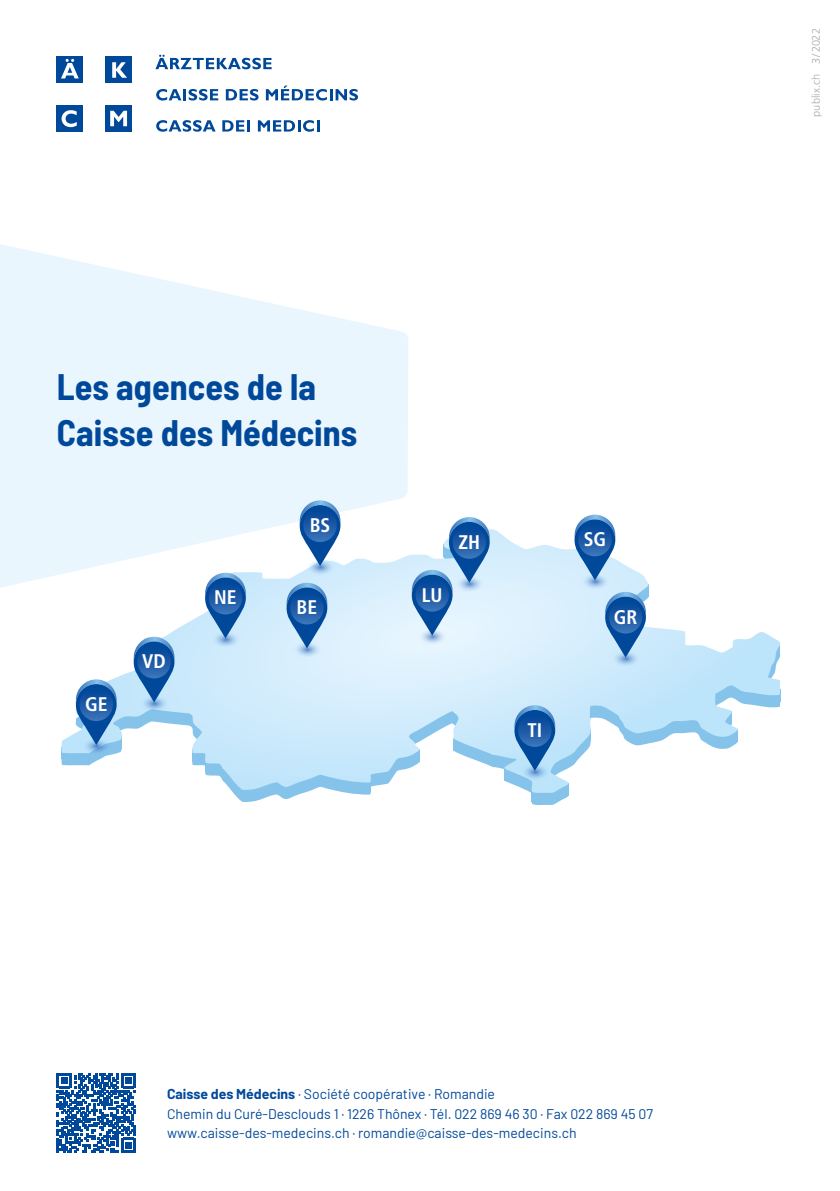
<style>
.page{position:relative;width:840px;height:1191px;background:#fff}
.page>*{position:absolute;margin:0;border:0;box-sizing:border-box;transform-origin:0 0}
.t1{font:700 semi-condensed 36px/46px "Barlow";color:#00489a}
.t2{font:700 condensed 19.8px "Frutiger";color:#fff}
.t3{font:14px "Barlow";color:#00489a}
.t4{font:300 11px "Frutiger LT Pro";letter-spacing:.015em;color:#a4acb1}
.s1{font-weight:700}
</style>
<div class="page">
<svg style="left:0;top:244px;width:408px;height:344px;fill:#eaf6fe"></svg>
<svg style="left:233px;top:578px;width:547px;height:227px"></svg>
<div style="left:531px;top:789px;width:9px;height:12px;background:#86c3eb"></div>
<div style="left:556px;top:783px;width:12px;height:12px;background:#86c3eb"></div>
<svg style="left:727px;top:729px;width:10px;height:12px"></svg>
<svg style="left:724px;top:711px;width:7px;height:12px"></svg>
<svg style="left:770px;top:689px;width:9px;height:13px"></svg>
<svg style="left:774px;top:643px;width:5px;height:12px"></svg>
<svg style="left:645px;top:584px;width:3px;height:13px"></svg>
<svg style="left:61px;top:529px;width:544px;height:264px"></svg>
<svg style="left:514px;top:705px;width:41px;height:76px;background:#74a8d6"></svg>
<div style="left:518px;top:713px;width:33px;height:34px;background:linear-gradient(to bottom,#004295,#3770b7);border-radius:17px"></div>
<svg style="left:76px;top:679px;width:41px;height:76px;background:#73a7d5"></svg>
<div style="left:79px;top:687px;width:34px;height:34px;background:linear-gradient(to bottom,#004295,#3770b7);border-radius:17px"></div>
<svg style="left:134px;top:637px;width:40px;height:76px;background:#78a9d5"></svg>
<svg style="left:137px;top:645px;width:34px;height:33px"></svg>
<svg style="left:205px;top:573px;width:41px;height:76px;background:#81add7"></svg>
<svg style="left:208px;top:581px;width:34px;height:33px"></svg>
<svg style="left:286px;top:583px;width:41px;height:76px;background:#83aed7"></svg>
<svg style="left:290px;top:591px;width:33px;height:33px"></svg>
<svg style="left:299px;top:500px;width:41px;height:76px"></svg>
<div style="left:303px;top:508px;width:33px;height:34px;background:linear-gradient(to bottom,#004295,#3871b7);border-radius:17px"></div>
<svg style="left:411px;top:517px;width:78px;height:129px"></svg>
<div style="left:452px;top:525px;width:34px;height:34px;background:linear-gradient(to bottom,#004295,#3770b7);border-radius:17px"></div>
<svg style="left:574px;top:514px;width:71px;height:154px"></svg>
<svg style="left:608px;top:600px;width:34px;height:33px"></svg>
<svg style="left:155px;top:55px;width:116px;height:14px"></svg>
<svg style="left:156px;top:89px;width:62px;height:11px"></svg>
<svg style="left:226px;top:89px;width:32px;height:11px"></svg>
<svg style="left:266px;top:86px;width:92px;height:14px"></svg>
<svg style="left:156px;top:120px;width:59px;height:12px"></svg>
<svg style="left:222px;top:120px;width:28px;height:12px"></svg>
<svg style="left:258px;top:120px;width:61px;height:12px"></svg>
<div style="left:57px;top:105px;width:26px;height:27px;background:#00489a"></div>
<div style="left:105px;top:105px;width:27px;height:27px;background:#00489a"></div>
<div style="left:57px;top:57px;width:26px;height:26px;background:#00489a"></div>
<div style="left:105px;top:57px;width:27px;height:26px;background:#00489a"></div>
<svg style="left:112px;top:62px;width:15px;height:16px"></svg>
<svg style="left:61px;top:59px;width:18px;height:19px"></svg>
<svg style="left:61px;top:110px;width:16px;height:17px"></svg>
<svg style="left:110px;top:111px;width:17px;height:15px"></svg>
<svg style="left:57px;top:1073px;width:79px;height:79px"></svg>
<p class="t1" style="left:57px;top:361px;width:302px">Les agences de la<br>Caisse des Médecins</p>
<p class="t2" style="left:85px;top:692px;width:24px">GE</p>
<p class="t2" style="left:142px;top:650px;width:25px">VD</p>
<p class="t2" style="left:214px;top:586px;width:24px">NE</p>
<p class="t2" style="left:309px;top:513px;width:22px">BS</p>
<p class="t2" style="left:296px;top:596px;width:22px">BE</p>
<p class="t2" style="left:421px;top:583px;width:22px">LU</p>
<p class="t2" style="left:458px;top:530px;width:23px">ZH</p>
<p class="t2" style="left:583px;top:527px;width:24px">SG</p>
<p class="t2" style="left:613px;top:605px;width:25px">GR</p>
<p class="t2" style="left:527px;top:718px;width:16px">TI</p>
<p class="t3" style="left:167px;top:1084px;width:329px"><span class="s1">Caisse des Médecins</span> · Société coopérative · Romandie</p>
<p class="t3" style="left:167px;top:1104px;width:487px">Chemin du Curé-Desclouds 1 · 1226 Thônex · Tél. 022 869 46 30 · Fax 022 869 45 07</p>
<p class="t3" style="left:167px;top:1123px;width:411px">www.caisse-des-medecins.ch · romandie@caisse-des-medecins.ch</p>
<p class="t4" style="left:809px;top:117px;width:90px;rotate:-90deg">publix.ch 3/2022</p>
</div>
